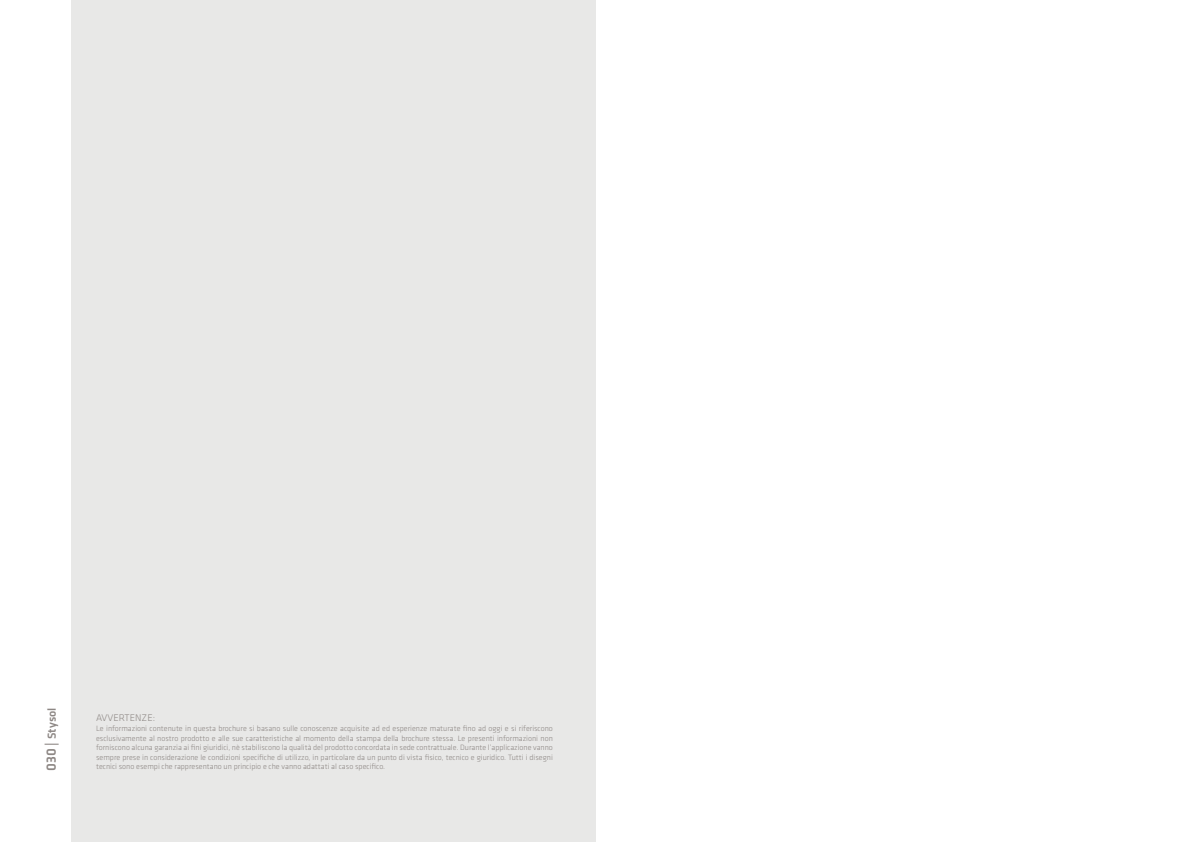
<style>
.page{position:relative;width:1191px;height:842px;background:#fff}
.page>*{position:absolute;margin:0;border:0;box-sizing:border-box;transform-origin:0 0}
.t1{font:500 12px "Klavika";color:#8d8784}
.t2{font:300 10px "Klavika";color:#8d8784}
.t3{font:300 8px/9.6px "Klavika";color:#8d8784;text-align:justify}
.s1{font-size:14px}
</style>
<div class="page">
<div style="left:71px;top:0;width:524px;height:842px;background:#e8e8e7"></div>
<h1 class="t1" style="left:45px;top:771px;width:65px;rotate:-90deg"><span class="s1">030 |</span> Stysol</h1>
<p class="t2" style="left:96px;top:713px;width:61px">AVVERTENZE:</p>
<p class="t3" style="left:96px;top:724px;width:458px">Le informazioni contenute in questa brochure si basano sulle conoscenze acquisite ad ed esperienze maturate fino ad oggi e si riferiscono esclusivamente al nostro prodotto e alle sue caratteristiche al momento della stampa della brochure stessa. Le presenti informazioni non forniscono alcuna garanzia ai fini giuridici, nè stabiliscono la qualità del prodotto concordata in sede contrattuale. Durante l’applicazione vanno sempre prese in considerazione le condizioni specifiche di utilizzo, in particolare da un punto di vista fisico, tecnico e giuridico. Tutti i disegni tecnici sono esempi che rappresentano un principio e che vanno adattati al caso specifico.</p>
</div>
